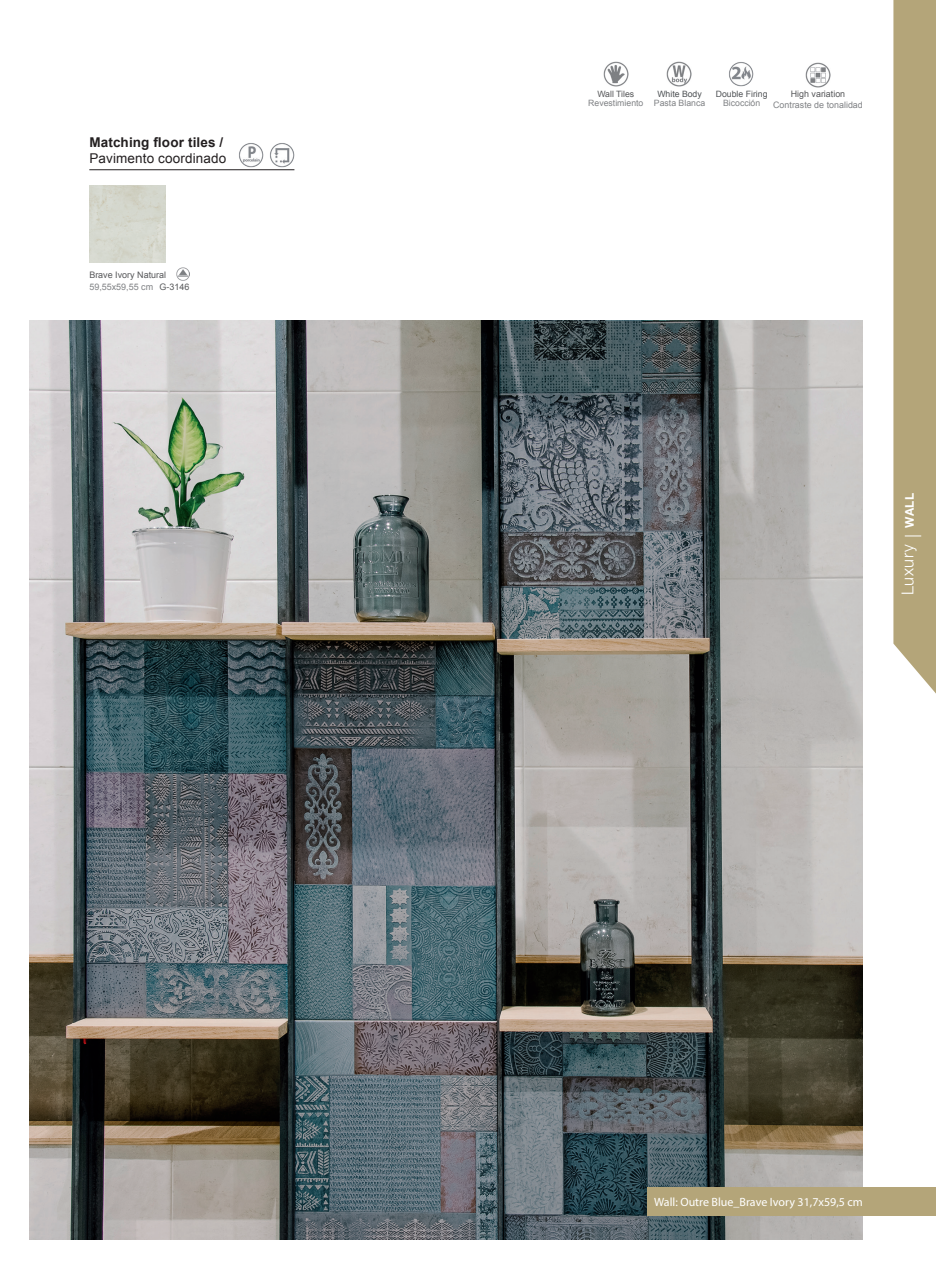
<style>
.page{position:relative;width:936px;height:1276px;background:#fff}
.page>*{position:absolute;margin:0;border:0;box-sizing:border-box;transform-origin:0 0}
.t1{font:300 16.5px "Helvetica Neue LT Std";letter-spacing:.04em;color:#fff}
.t2{font:700 13.5px "Arial";letter-spacing:.01em;color:#231f20}
.t3{font:13.5px "Arial";letter-spacing:.01em;color:#231f20}
.t4{font:12px "Myriad Pro";color:#fff}
.t5{font:700 12px "Helvetica Neue LT Std";color:#fff}
.t6{font:9px "Arial";color:#57585a}
.t7{font:9px "Arial";color:#808285}
.t8{font:8.85px "Arial";color:#808285}
.t9{font:8.85px "Arial";color:#57585a}
.t10{font:8.7px "Arial";color:#808285}
.t11{font:8.7px/9px "Arial";color:#505356;text-align:center}
.t12{font:8.7px "Arial";color:#4d5154}
.t13{font:8.7px "Arial";color:#57585a}
.s1{color:#808285}
</style>
<div class="page">
<img style="left:666px;top:61px;width:25px;height:26px">
<img style="left:603px;top:61px;width:25px;height:26px">
<img style="left:729px;top:62px;width:24px;height:25px">
<img style="left:805px;top:62px;width:25px;height:26px">
<img style="left:30px;top:320px;width:832px;height:919px">
<div style="left:647px;top:1187px;width:288px;height:28px;background:#b4a579"></div>
<img style="left:270px;top:143px;width:24px;height:25px">
<img style="left:239px;top:143px;width:25px;height:25px">
<img style="left:89px;top:185px;width:77px;height:77px">
<svg style="left:177px;top:268px;width:12px;height:12px"></svg>
<hr style="left:89px;top:169px;width:205px;height:1px;background:#231f20">
<svg style="left:893px;top:0;width:42px;height:692px;background:#bcae87"></svg>
<p class="t2" style="left:89px;top:133px;width:135px">Matching floor tiles /</p>
<p class="t3" style="left:89px;top:149px;width:138px">Pavimento coordinado</p>
<p class="t6" style="left:89px;top:269px;width:78px">Brave Ivory Natural</p>
<p class="t7" style="left:89px;top:280px;width:65px">59,55x59,55 cm</p>
<p class="t6" style="left:159px;top:281px;width:31px">G-3146</p>
<p class="t13" style="left:597px;top:88px;width:38px">Wall Tiles</p>
<p class="t10" style="left:588px;top:97px;width:57px">Revestimiento</p>
<p class="t11" style="left:715px;top:89px;width:53px">Double Firing<br><span class="s1">Bicocción</span></p>
<p class="t9" style="left:790px;top:88px;width:56px">High variation</p>
<p class="t12" style="left:657px;top:88px;width:46px">White Body</p>
<p class="t10" style="left:654px;top:97px;width:53px">Pasta Blanca</p>
<p class="t8" style="left:773px;top:99px;width:91px">Contraste de tonalidad</p>
<p class="t5" style="left:902px;top:528px;width:37px;rotate:-90deg">WALL</p>
<p class="t1" style="left:897px;top:595px;width:52px;rotate:-90deg">Luxury</p>
<p class="t4" style="left:654px;top:1194px;width:210px">Wall: Outre Blue_Brave Ivory 31,7x59,5 cm</p>
</div>
